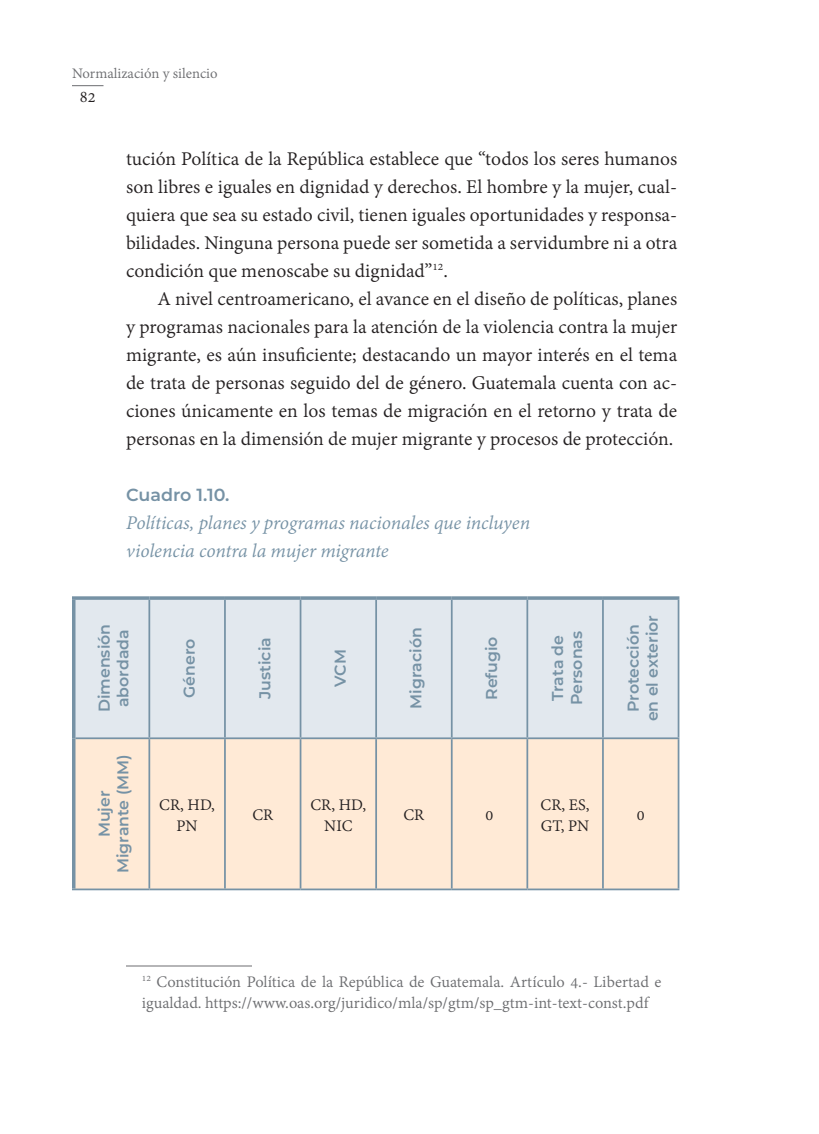
<style>
.page{position:relative;width:819px;height:1134px;background:#fff}
.page>*{position:absolute;margin:0;border:0;box-sizing:border-box;transform-origin:0 0}
.Cuerpo_de_texto{font:21px/28px "Adobe Devanagari";color:#231f20;text-align:justify}
.Tabla_2{font:italic 21px "Adobe Devanagari";letter-spacing:-.01em;color:#7692a5}
.Nota_al_pie{font:17.5px/21px "Adobe Devanagari";color:#6c6d70}
.Tabla_3{font:17.5px/21px "Adobe Devanagari";color:#231f20;text-align:center}
.Tabla_1{font:600 17.5px "Montserrat";color:#7692a5}
.Tabla_1_corregido{font:600 15.75px "Montserrat";color:#7692a5}
.t1{font:15.75px "Adobe Devanagari";color:#6c6d70}
</style>
<div class="page">
<hr style="left:72px;top:85px;width:32px;height:1px;background:#6c6d70">
<hr style="left:126px;top:966px;width:126px;height:1px;background:#6c6d70">
<div style="left:76px;top:600px;width:602px;height:137px;background:#e2e8ee"></div>
<div style="left:76px;top:739px;width:602px;height:150px;background:#ffead6"></div>
<hr style="left:148px;top:600px;width:2px;height:137px;background:#7692a5">
<hr style="left:224px;top:600px;width:2px;height:137px;background:#7692a5">
<hr style="left:300px;top:600px;width:1px;height:137px;background:#7692a5">
<hr style="left:375px;top:600px;width:2px;height:137px;background:#7692a5">
<hr style="left:451px;top:600px;width:2px;height:137px;background:#7692a5">
<hr style="left:526px;top:600px;width:2px;height:137px;background:#7692a5">
<hr style="left:602px;top:600px;width:2px;height:137px;background:#7692a5">
<hr style="left:76px;top:737px;width:73px;height:2px;background:#7692a5">
<hr style="left:149px;top:737px;width:76px;height:2px;background:#7692a5">
<hr style="left:148px;top:739px;width:2px;height:150px;background:#7692a5">
<hr style="left:225px;top:737px;width:76px;height:2px;background:#7692a5">
<hr style="left:224px;top:739px;width:2px;height:150px;background:#7692a5">
<hr style="left:301px;top:737px;width:75px;height:2px;background:#7692a5">
<hr style="left:300px;top:739px;width:1px;height:150px;background:#7692a5">
<hr style="left:376px;top:737px;width:76px;height:2px;background:#7692a5">
<hr style="left:375px;top:739px;width:2px;height:150px;background:#7692a5">
<hr style="left:452px;top:737px;width:75px;height:2px;background:#7692a5">
<hr style="left:451px;top:739px;width:2px;height:150px;background:#7692a5">
<hr style="left:527px;top:737px;width:76px;height:2px;background:#7692a5">
<hr style="left:526px;top:739px;width:2px;height:150px;background:#7692a5">
<hr style="left:603px;top:737px;width:76px;height:2px;background:#7692a5">
<hr style="left:602px;top:739px;width:2px;height:150px;background:#7692a5">
<hr style="left:72px;top:889px;width:77px;height:1px;background:#7692a5">
<hr style="left:149px;top:889px;width:76px;height:1px;background:#7692a5">
<hr style="left:225px;top:889px;width:76px;height:1px;background:#7692a5">
<hr style="left:301px;top:889px;width:75px;height:1px;background:#7692a5">
<hr style="left:376px;top:889px;width:76px;height:1px;background:#7692a5">
<hr style="left:452px;top:889px;width:75px;height:1px;background:#7692a5">
<hr style="left:527px;top:889px;width:76px;height:1px;background:#7692a5">
<hr style="left:603px;top:889px;width:76px;height:1px;background:#7692a5">
<svg style="left:72px;top:596px;width:77px;height:4px"></svg>
<svg style="left:72px;top:600px;width:4px;height:138px"></svg>
<svg style="left:149px;top:596px;width:76px;height:4px"></svg>
<svg style="left:225px;top:596px;width:76px;height:4px"></svg>
<svg style="left:301px;top:596px;width:75px;height:4px"></svg>
<svg style="left:376px;top:596px;width:76px;height:4px"></svg>
<svg style="left:452px;top:596px;width:75px;height:4px"></svg>
<svg style="left:527px;top:596px;width:76px;height:4px"></svg>
<svg style="left:603px;top:596px;width:76px;height:4px"></svg>
<svg style="left:72px;top:738px;width:4px;height:151px"></svg>
<hr style="left:678px;top:600px;width:1px;height:137px;background:#7692a5">
<hr style="left:678px;top:739px;width:1px;height:150px;background:#7692a5">
<p class="t1" style="left:72px;top:64px;width:147px">Normalización y silencio</p>
<p class="Tabla_3" style="left:80px;top:87px;width:17px">82</p>
<p class="Cuerpo_de_texto" style="left:126px;top:146px;width:553px">tución Política de la República establece que “todos los seres humanos son libres e iguales en dignidad y derechos. El hombre y la mujer, cual&shy;quiera que sea su estado civil, tienen iguales oportunidades y responsa&shy;bilidades. Ninguna persona puede ser sometida a servidumbre ni a otra condición que menoscabe su dignidad”<sup>12</sup>.</p>
<p class="Cuerpo_de_texto" style="left:126px;top:286px;width:553px;text-indent:32px">A nivel centroamericano, el avance en el diseño de políticas, planes y programas nacionales para la atención de la violencia contra la mujer migrante, es aún insuficiente; destacando un mayor interés en el tema de trata de personas seguido del de género. Guatemala cuenta con ac&shy;ciones únicamente en los temas de migración en el retorno y trata de personas en la dimensión de mujer migrante y procesos de protección.</p>
<p class="Tabla_1" style="left:126px;top:482px;width:105px">Cuadro 1.10.</p>
<p class="Tabla_2" style="left:126px;top:511px;width:406px">Políticas, planes y programas nacionales que incluyen</p>
<p class="Tabla_2" style="left:126px;top:539px;width:264px">violencia contra la mujer migrante</p>
<p class="Tabla_1_corregido" style="left:93px;top:712px;width:90px;rotate:-90deg">Dimensión</p>
<p class="Tabla_1_corregido" style="left:112px;top:707px;width:79px;rotate:-90deg">abordada</p>
<p class="Tabla_1_corregido" style="left:178px;top:698px;width:61px;rotate:-90deg">Género</p>
<p class="Tabla_1_corregido" style="left:254px;top:699px;width:63px;rotate:-90deg">Justicia</p>
<p class="Tabla_1_corregido" style="left:329px;top:687px;width:39px;rotate:-90deg">VCM</p>
<p class="Tabla_1_corregido" style="left:405px;top:709px;width:83px;rotate:-90deg">Migración</p>
<p class="Tabla_1_corregido" style="left:480px;top:700px;width:65px;rotate:-90deg">Refugio</p>
<p class="Tabla_1_corregido" style="left:547px;top:701px;width:68px;rotate:-90deg">Trata de</p>
<p class="Tabla_1_corregido" style="left:565px;top:705px;width:76px;rotate:-90deg">Personas</p>
<p class="Tabla_1_corregido" style="left:622px;top:712px;width:89px;rotate:-90deg">Protección</p>
<p class="Tabla_1_corregido" style="left:641px;top:721px;width:108px;rotate:-90deg">en el exterior</p>
<p class="Tabla_1_corregido" style="left:112px;top:873px;width:120px;rotate:-90deg">Migrante (MM)</p>
<p class="Tabla_1_corregido" style="left:93px;top:837px;width:48px;rotate:-90deg">Mujer</p>
<p class="Tabla_3" style="left:159px;top:795px;width:57px">CR, HD,<br>PN</p>
<p class="Tabla_3" style="left:252px;top:806px;width:22px">CR</p>
<p class="Tabla_3" style="left:311px;top:795px;width:57px">CR, HD,<br>NIC</p>
<p class="Tabla_3" style="left:404px;top:806px;width:22px">CR</p>
<p class="Tabla_3" style="left:486px;top:806px;width:9px">0</p>
<p class="Tabla_3" style="left:541px;top:795px;width:51px;text-align:left">CR, ES,<br>GT, PN</p>
<p class="Tabla_3" style="left:637px;top:806px;width:9px">0</p>
<p class="Nota_al_pie" style="left:142px;top:973px;width:521px"><sup>12</sup> Constitución Política de la República de Guatemala. Artículo 4.- Libertad e igualdad. https://www.oas.org/juridico/mla/sp/gtm/sp_gtm-int-text-const.pdf</p>
</div>
